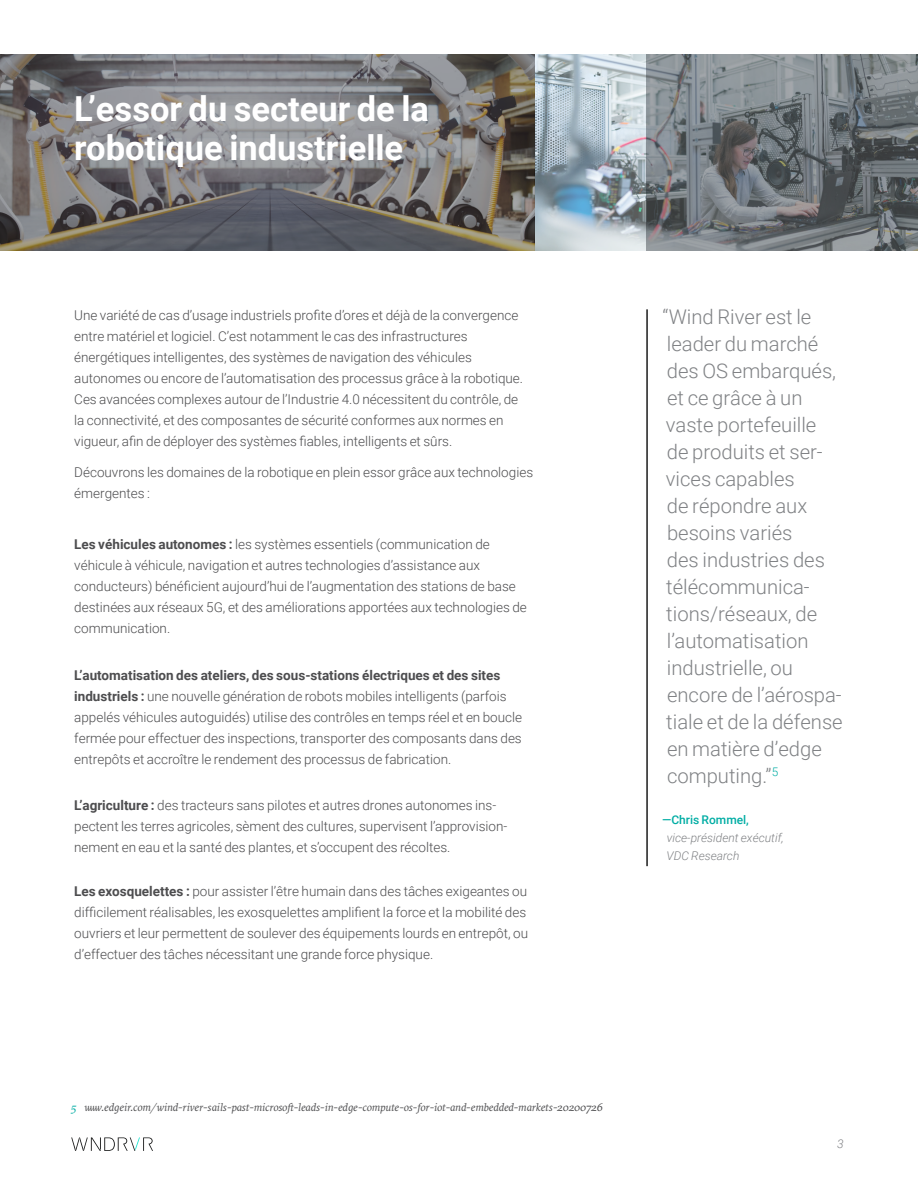
<style>
.page{position:relative;width:918px;height:1188px;background:#fff}
.page>*{position:absolute;margin:0;border:0;box-sizing:border-box;transform-origin:0 0}
.t1{font:700 34.5px/39px "Roboto";color:#fff}
.t2{font:300 20.25px/27px "Roboto";color:#808285}
.t3{font:300 13.5px/21px "Roboto";color:#4d4d4f}
.t4{font:italic 300 12px/18px "Roboto";color:#808285}
.t5{font:500 12px "Roboto";color:#01ada4}
.t6{font:italic 11.25px "GT Sectra";letter-spacing:-.005em;color:#4d4d4f}
.s1{font-weight:700}
.s2{color:#01ada4}
</style>
<div class="page">
<img style="left:535px;top:54px;width:111px;height:196px">
<svg style="left:646px;top:54px;width:272px;height:196px;background:#72787c"></svg>
<svg style="left:0;top:54px;width:535px;height:196px;background:#787777"></svg>
<svg style="left:71px;top:1137px;width:82px;height:14px"></svg>
<hr style="left:646px;top:309px;width:2px;height:557px;background:#1c1c1c">
<h1 class="t1" style="left:74px;top:88px;width:356px">L’essor du secteur de la robotique industrielle</h1>
<p class="t3" style="left:74px;top:304px;width:450px">Une variété de cas d’usage industriels profite d’ores et déjà de la convergence entre matériel et logiciel. C’est notamment le cas des infrastructures énergétiques intelligentes, des systèmes de navigation des véhicules autonomes ou encore de l’automatisation des processus grâce à la robotique.<br>Ces avancées complexes autour de l’Industrie 4.0 nécessitent du contrôle, de la connectivité, et des composantes de sécurité conformes aux normes en vigueur, afin de déployer des systèmes fiables, intelligents et sûrs.</p>
<p class="t3" style="left:74px;top:461px;width:460px">Découvrons les domaines de la robotique en plein essor grâce aux technologies émergentes :</p>
<p class="t3" style="left:74px;top:533px;width:454px"><span class="s1">Les véhicules autonomes :</span> les systèmes essentiels (communication de véhicule à véhicule, navigation et autres technologies d’assistance aux conducteurs) bénéficient aujourd’hui de l’augmentation des stations de base destinées aux réseaux 5G, et des améliorations apportées aux technologies de communication.</p>
<p class="t3" style="left:74px;top:664px;width:450px"><span class="s1">L’automatisation des ateliers, des sous-stations électriques et des sites industriels :</span> une nouvelle génération de robots mobiles intelligents (parfois appelés véhicules autoguidés) utilise des contrôles en temps réel et en boucle fermée pour effectuer des inspections, transporter des composants dans des entrepôts et accroître le rendement des processus de fabrication.</p>
<p class="t3" style="left:74px;top:794px;width:435px"><span class="s1">L’agriculture :</span> des tracteurs sans pilotes et autres drones autonomes ins&shy;pectent les terres agricoles, sèment des cultures, supervisent l’approvision&shy;nement en eau et la santé des plantes, et s’occupent des récoltes.</p>
<p class="t3" style="left:74px;top:880px;width:455px"><span class="s1">Les exosquelettes :</span> pour assister l’être humain dans des tâches exigeantes ou difficilement réalisables, les exosquelettes amplifient la force et la mobilité des ouvriers et leur permettent de soulever des équipements lourds en entrepôt, ou d’effectuer des tâches nécessitant une grande force physique.</p>
<p class="t6" style="left:71px;top:1100px;width:533px"><span class="s2">5</span> www.edgeir.com/wind-river-sails-past-microsoft-leads-in-edge-compute-os-for-iot-and-embedded-markets-20200726</p>
<p class="t2" style="left:663px;top:303px;width:182px">“Wind River est le leader du marché des OS embarqués, et ce grâce à un vaste portefeuille<br>de produits et ser&shy;vices capables<br>de répondre aux besoins variés<br>des industries des télécommunica&shy;tions/réseaux, de l’automatisation industrielle, ou encore de l’aérospa&shy;tiale et de la défense en matière d’edge computing.”<sup>5</sup></p>
<p class="t5" style="left:662px;top:811px;width:88px">—Chris Rommel,</p>
<p class="t4" style="left:667px;top:828px;width:119px">vice-président exécutif,<br>VDC Research</p>
<p class="t4" style="left:837px;top:1134px;width:8px">3</p>
</div>
